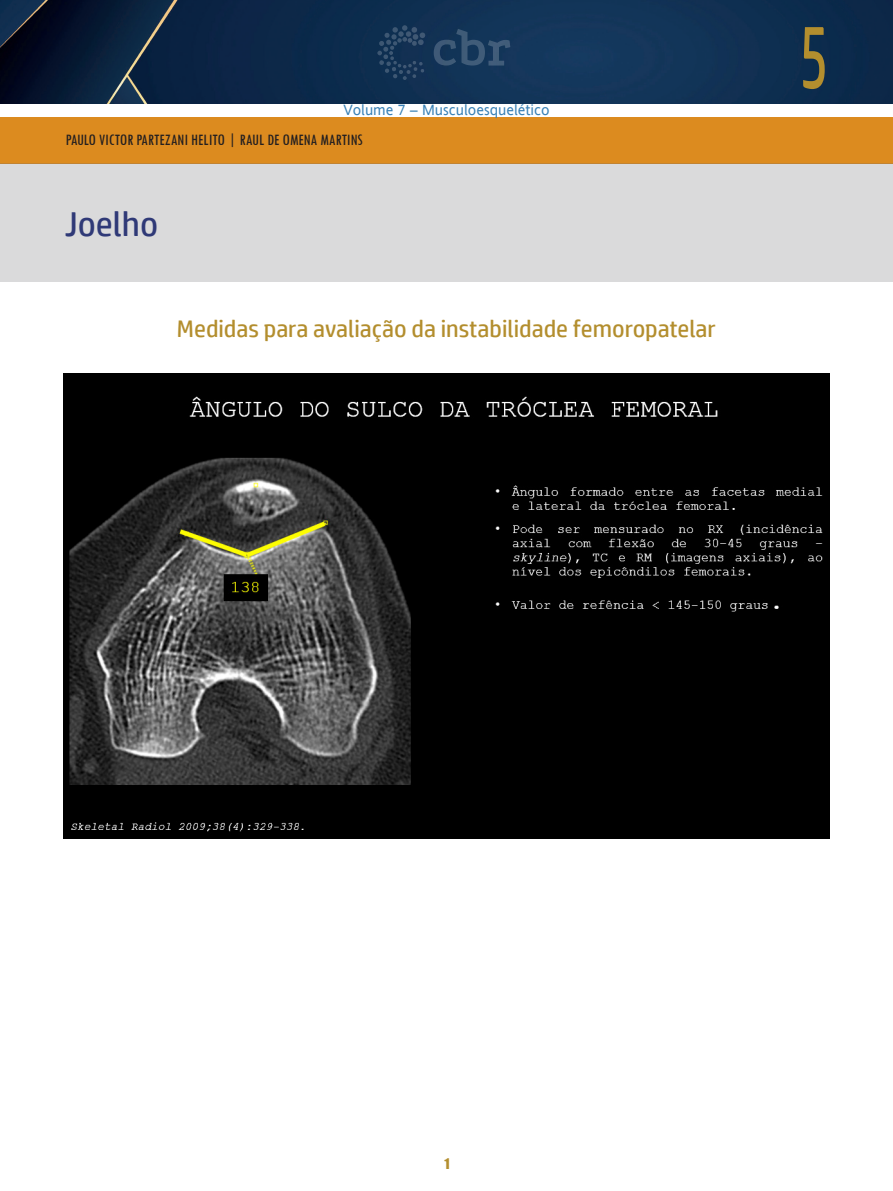
<style>
.page{position:relative;width:893px;height:1191px;background:#fff}
.page>*{position:absolute;margin:0;border:0;box-sizing:border-box;transform-origin:0 0}
.numero_capitulo{font:90px "HP Simplified";color:#b38e2e;scale:.6 1}
.titulo_capitulo{font:34.5px "HP Simplified";color:#2f3977}
.peso_02{font:24px "HP Simplified";color:#b38e2e}
.autores{font:condensed 16.5px "Tw Cen";color:#231f20}
.t1{font:15px "Andale Sansfor VST";color:#3981b6}
.t2{font:13.5px "Impact";color:#b38e2e}
</style>
<div class="page">
<img style="left:0;top:0;width:893px;height:103px">
<div style="left:0;top:117px;width:893px;height:46px;background:#dc8b1f"></div>
<div style="left:0;top:163px;width:893px;height:119px;background:#dadadb"></div>
<svg style="left:434px;top:29px;width:76px;height:37px"></svg>
<svg style="left:377px;top:25px;width:48px;height:55px"></svg>
<img style="left:64px;top:373px;width:765px;height:465px">
<p class="t1" style="left:343px;top:100px;width:208px">Volume 7 – Musculoesquelético</p>
<p class="autores" style="left:66px;top:129px;width:299px">PAULO VICTOR PARTEZANI HELITO | RAUL DE OMENA MARTINS</p>
<p class="titulo_capitulo" style="left:65px;top:204px;width:95px">Joelho</p>
<p class="peso_02" style="left:177px;top:315px;width:541px">Medidas para avaliação da instabilidade femoropatelar</p>
<p class="numero_capitulo" style="left:799px;top:5px;width:50px">5</p>
<p class="t2" style="left:444px;top:1153px;width:7px">1</p>
</div>
